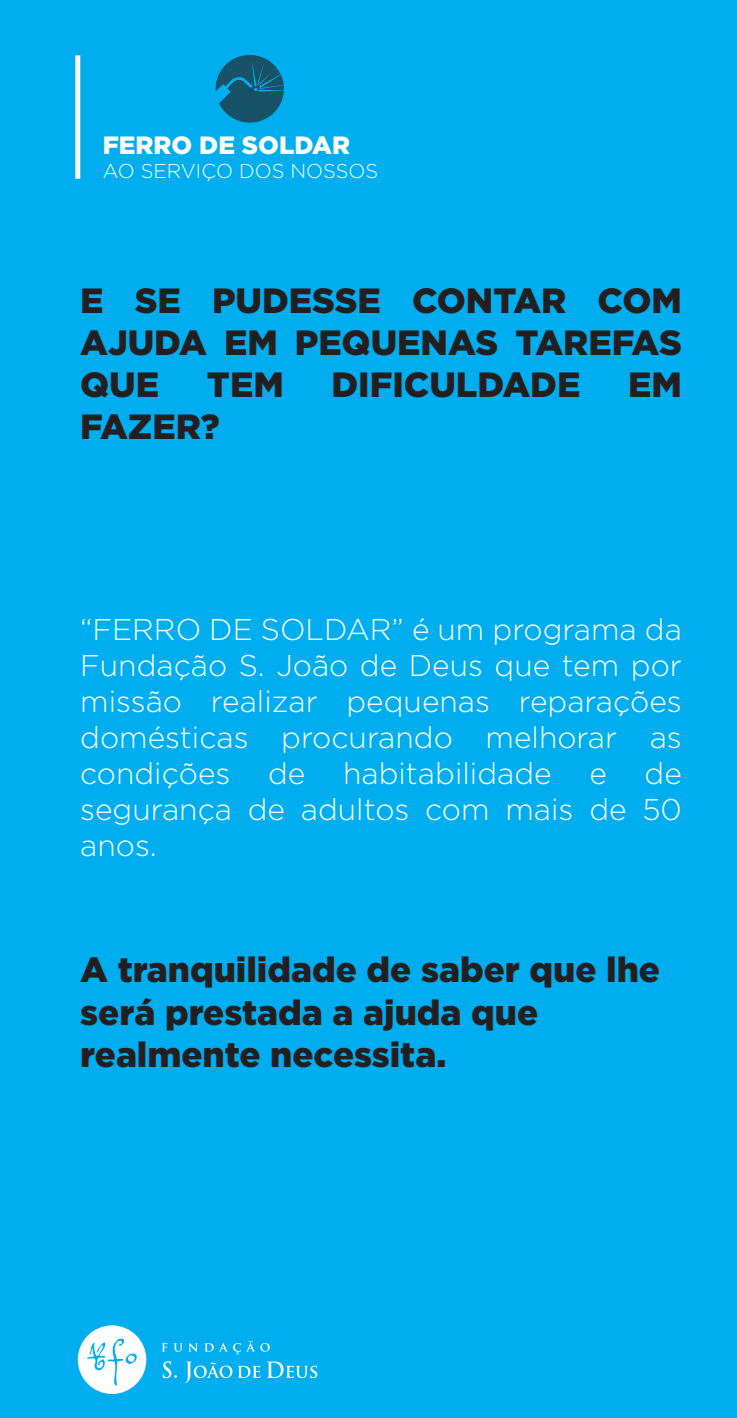
<style>
.page{position:relative;width:737px;height:1418px;background:#fff}
.page>*{position:absolute;margin:0;border:0;box-sizing:border-box;transform-origin:0 0}
.t1{font:900 35px/42px "Gotham";color:#231f20;text-align:justify}
.t2{font:300 30px/36px "Gotham";color:#fff;text-align:justify}
.t3{font:900 25px "Gotham";color:#fff}
.t4{font:300 20px "Gotham";color:#fff}
</style>
<div class="page">
<div style="left:0;top:0;width:737px;height:1417px;background:#00aeef"></div>
<div style="left:75px;top:55px;width:5px;height:124px;background:#fff"></div>
<svg style="left:215px;top:55px;width:69px;height:68px"></svg>
<svg style="left:78px;top:1325px;width:68px;height:68px"></svg>
<svg style="left:162px;top:1343px;width:5px;height:8px"></svg>
<svg style="left:173px;top:1343px;width:25px;height:8px"></svg>
<svg style="left:204px;top:1341px;width:66px;height:13px"></svg>
<svg style="left:163px;top:1361px;width:14px;height:16px"></svg>
<svg style="left:185px;top:1361px;width:76px;height:22px"></svg>
<svg style="left:267px;top:1361px;width:50px;height:16px"></svg>
<p class="t3" style="left:103px;top:131px;width:249px">FERRO DE SOLDAR</p>
<p class="t4" style="left:103px;top:160px;width:277px">AO SERVIÇO DOS NOSSOS</p>
<p class="t1" style="left:80px;top:279px;width:603px">E SE PUDESSE CONTAR COM AJUDA EM PEQUENAS TAREFAS QUE</p>
<p class="t1" style="left:207px;top:363px;width:78px">TEM</p>
<p class="t1" style="left:331px;top:363px;width:250px">DIFICULDADE</p>
<p class="t1" style="left:628px;top:363px;width:55px">EM</p>
<p class="t1" style="left:80px;top:405px;width:141px">FAZER?</p>
<p class="t2" style="left:80px;top:611px;width:603px">“FERRO DE SOLDAR” é um programa da Fundação S. João de Deus que tem por missão realizar pequenas reparações domésticas procurando melhorar as condições</p>
<p class="t2" style="left:80px;top:755px;width:603px;text-indent:564px">de segurança de adultos com mais de 50 anos.</p>
<p class="t2" style="left:268px;top:755px;width:39px">de</p>
<p class="t2" style="left:343px;top:755px;width:210px">habitabilidade</p>
<p class="t2" style="left:589px;top:755px;width:19px">e</p>
<p class="t1" style="left:80px;top:948px;width:581px;text-align:left">A tranquilidade de saber que lhe será prestada a ajuda que realmente necessita.</p>
</div>
